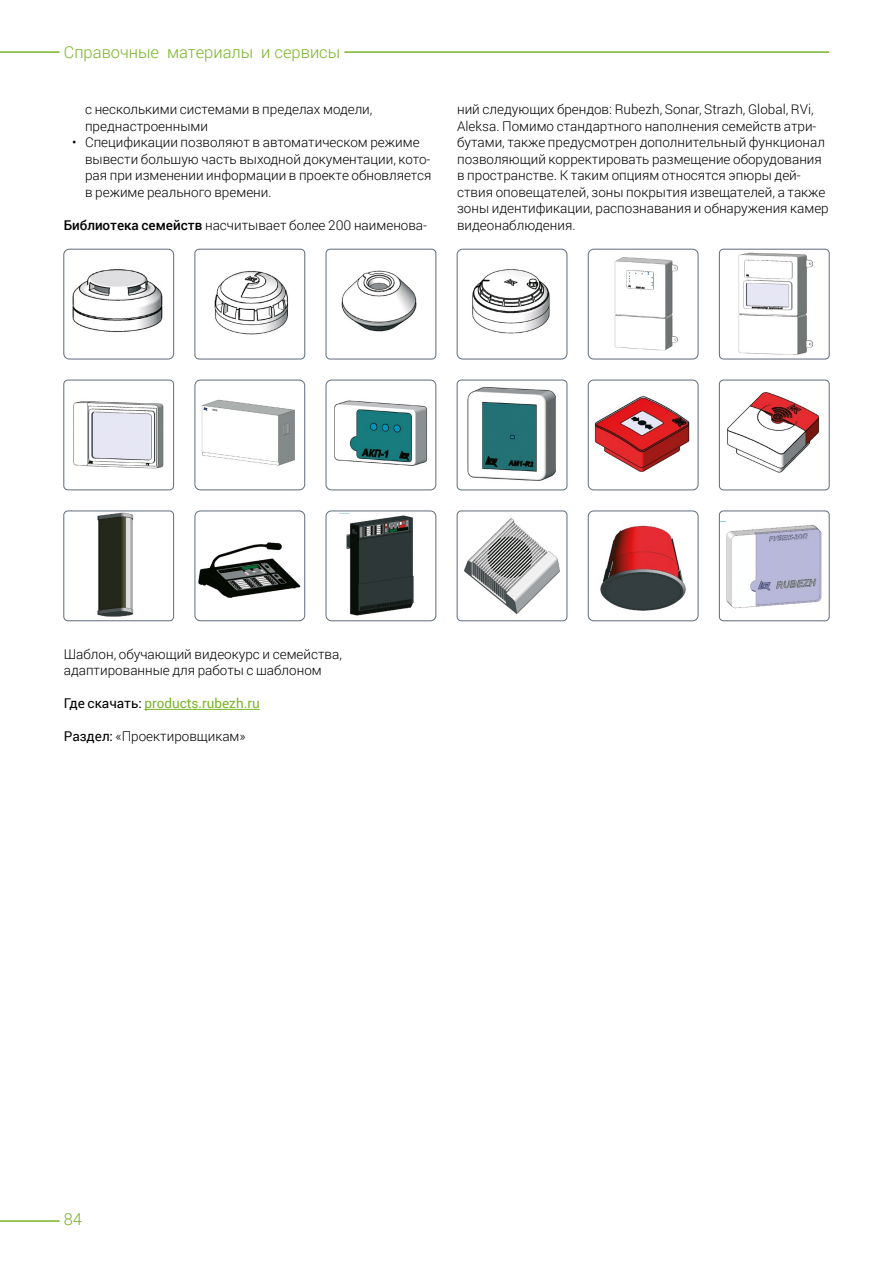
<style>
.page{position:relative;width:893px;height:1263px;background:#fff}
.page>*{position:absolute;margin:0;border:0;box-sizing:border-box;transform-origin:0 0}
.t1{font:300 16.5px "Roboto";color:#79b427}
.t2{font:300 13.5px/16.5px "Roboto";color:#000}
.t3{font:13.5px "Roboto";color:#79b427}
.s1{font-weight:500}
.s2{color:#000}
.s3{font-weight:400}
</style>
<div class="page">
<hr style="left:0;top:51px;width:829px;height:2px;background:#79b427">
<hr style="left:0;top:1220px;width:64px;height:2px;background:#79b427">
<div style="left:60px;top:1208px;width:26px;height:23px;background:#fff"></div>
<div style="left:60px;top:41px;width:284px;height:22px;background:#fff"></div>
<img style="left:64px;top:249px;width:110px;height:110px">
<div style="left:64px;top:249px;width:110px;height:110px;border:1px solid #5e6c7b;border-radius:5px"></div>
<img style="left:588px;top:249px;width:110px;height:110px">
<div style="left:588px;top:249px;width:110px;height:110px;border:1px solid #5e6c7b;border-radius:5px"></div>
<img style="left:326px;top:380px;width:110px;height:110px">
<div style="left:326px;top:380px;width:110px;height:110px;border:1px solid #5e6c7b;border-radius:5px"></div>
<img style="left:346px;top:515px;width:68px;height:101px">
<div style="left:326px;top:511px;width:110px;height:110px;border:1px solid #5e6c7b;border-radius:5px"></div>
<img style="left:326px;top:249px;width:110px;height:110px">
<div style="left:326px;top:249px;width:110px;height:110px;border:1px solid #5e6c7b;border-radius:4px"></div>
<img style="left:64px;top:380px;width:110px;height:110px">
<div style="left:64px;top:380px;width:110px;height:110px;border:1px solid #5e6c7b;border-radius:4px"></div>
<img style="left:97px;top:513px;width:37px;height:104px">
<div style="left:64px;top:511px;width:110px;height:110px;border:1px solid #5e6c7b;border-radius:4px"></div>
<img style="left:588px;top:380px;width:110px;height:110px">
<div style="left:588px;top:380px;width:110px;height:110px;border:1px solid #5e6c7b;border-radius:5px"></div>
<img style="left:588px;top:512px;width:110px;height:108px">
<div style="left:588px;top:511px;width:110px;height:110px;border:1px solid #5e6c7b;border-radius:5px"></div>
<img style="left:195px;top:249px;width:110px;height:110px">
<div style="left:195px;top:249px;width:110px;height:110px;border:1px solid #5e6c7b;border-radius:4px"></div>
<img style="left:719px;top:249px;width:110px;height:110px">
<div style="left:719px;top:249px;width:110px;height:110px;border:1px solid #5e6c7b;border-radius:4px"></div>
<img style="left:457px;top:380px;width:110px;height:110px">
<div style="left:457px;top:380px;width:110px;height:110px;border:1px solid #5e6c7b;border-radius:4px"></div>
<img style="left:464px;top:518px;width:96px;height:96px">
<div style="left:457px;top:511px;width:110px;height:110px;border:1px solid #5e6c7b;border-radius:4px"></div>
<img style="left:457px;top:249px;width:110px;height:110px">
<div style="left:457px;top:249px;width:110px;height:110px;border:1px solid #5e6c7b;border-radius:5px"></div>
<img style="left:201px;top:399px;width:94px;height:67px">
<div style="left:195px;top:380px;width:110px;height:110px;border:1px solid #5e6c7b;border-radius:5px"></div>
<img style="left:198px;top:542px;width:103px;height:56px">
<div style="left:195px;top:511px;width:110px;height:110px;border:1px solid #5e6c7b;border-radius:5px"></div>
<img style="left:719px;top:380px;width:110px;height:110px">
<div style="left:719px;top:380px;width:110px;height:110px;border:1px solid #5e6c7b;border-radius:4px"></div>
<img style="left:726px;top:525px;width:96px;height:84px">
<div style="left:719px;top:511px;width:110px;height:110px;border:1px solid #5e6c7b;border-radius:4px"></div>
<hr style="left:144px;top:709px;width:116px;height:1px;background:#79b427">
<p class="t1" style="left:64px;top:40px;width:278px">Справочные материалы и сервисы</p>
<p class="t2" style="left:85px;top:101px;width:289px">с несколькими системами в пределах модели, преднастроенными</p>
<p class="t2" style="left:85px;top:134px;width:348px;text-indent:-13px">• Спецификации позволяют в автоматическом режиме вывести большую часть выходной документации, кото&shy;рая при изменении информации в проекте обновляется в режиме реального времени.</p>
<p class="t2" style="left:64px;top:216px;width:365px"><span class="s1">Библиотека семейств</span> насчитывает более 200 наименова-</p>
<p class="t2" style="left:457px;top:101px;width:373px">ний следующих брендов: Rubezh, Sonar, Strazh, Global, RVi, Aleksa. Помимо стандартного наполнения семейств атри&shy;бутами, также предусмотрен дополнительный функционал позволяющий корректировать размещение оборудования в пространстве. К таким опциям относятся эпюры дей&shy;ствия оповещателей, зоны покрытия извещателей, а также зоны идентификации, распознавания и обнаружения камер видеонаблюдения.</p>
<p class="t2" style="left:64px;top:645px;width:280px">Шаблон, обучающий видеокурс и семейства, адаптированные для работы с шаблоном</p>
<p class="t3" style="left:64px;top:694px;width:197px"><span class="s2">Где скачать:</span> products. rubezh. ru</p>
<p class="t2" style="left:64px;top:728px;width:183px"><span class="s3">Раздел:</span> «Проектировщикам»</p>
<p class="t1" style="left:64px;top:1208px;width:20px">84</p>
</div>
